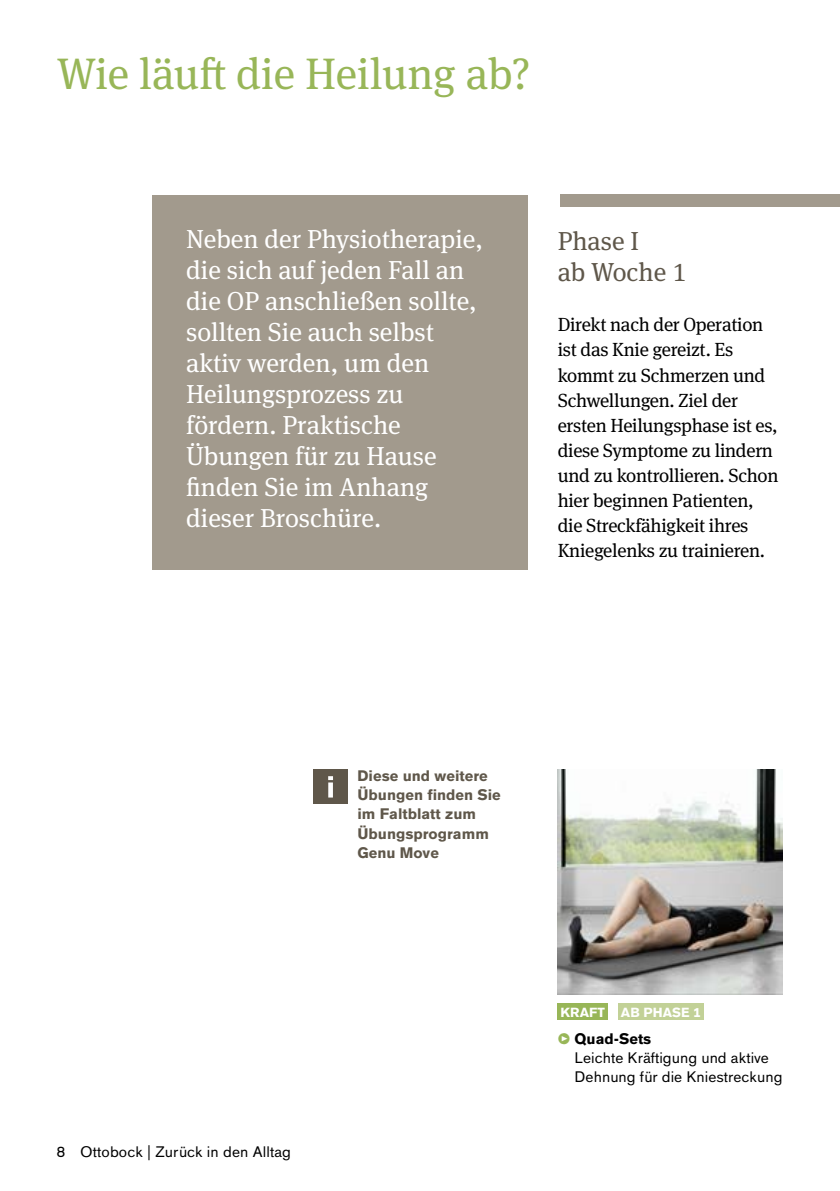
<style>
.page{position:relative;width:840px;height:1191px;background:#fff}
.page>*{position:absolute;margin:0;border:0;box-sizing:border-box;transform-origin:0 0}
.t1{font:44px "OBO Serif";color:#98b658}
.t2{font:26px/31px "OBO Serif";color:#fff}
.t3{font:26px/31px "OBO Serif";color:#5f574a}
.t4{font:19px/25px "OBO Serif";letter-spacing:-.015em;color:#000}
.t5{font:15px/19px "OBO Sans";color:#000}
.t6{font:700 15px/19px "OBO Sans";color:#5f574a}
.t7{font:700 13px "OBO Sans";letter-spacing:.005em;color:#fff}
.s1{font-family:"OBO Serif";color:#98b658}
.s2{font-weight:700}
</style>
<div class="page">
<div style="left:560px;top:194px;width:279px;height:13px;background:#a29a8d"></div>
<img style="left:557px;top:769px;width:225px;height:225px">
<div style="left:152px;top:195px;width:375px;height:374px;background:#a29a8d"></div>
<div style="left:557px;top:1003px;width:50px;height:16px;background:#98b658"></div>
<div style="left:313px;top:769px;width:34px;height:34px;background:#5f574a"></div>
<svg style="left:328px;top:776px;width:5px;height:4px"></svg>
<div style="left:328px;top:782px;width:5px;height:15px;background:#fff"></div>
<div style="left:617px;top:1003px;width:86px;height:16px;background:#c2d197"></div>
<h1 class="t1" style="left:57px;top:48px;width:475px">Wie läuft die Heilung ab?</h1>
<h2 class="t2" style="left:186px;top:223px;width:298px">Neben der Physiotherapie, die sich auf jeden Fall an die OP anschließen sollte, sollten Sie auch selbst aktiv werden, um den<br>Heilungsprozess zu fördern. Praktische<br>Übungen für zu Hause finden Sie im Anhang dieser Broschüre.</h2>
<h2 class="t3" style="left:557px;top:226px;width:131px">Phase I<br>ab Woche 1</h2>
<p class="t4" style="left:557px;top:312px;width:222px">Direkt nach der Operation ist das Knie gereizt. Es kommt zu Schmerzen und<br>Schwellungen. Ziel der ersten Heilungsphase ist es, diese Symptome zu lindern und zu kontrollieren. Schon hier beginnen Patienten, die Streckfähigkeit ihres<br>Kniegelenks zu trainieren.</p>
<p class="t5" style="left:57px;top:1142px;width:236px">8 Ottobock | Zurück in den Alltag</p>
<p class="t6" style="left:357px;top:767px;width:145px">Diese und weitere<br>Übungen finden Sie im Faltblatt zum<br>Übungsprogramm<br>Genu Move</p>
<p class="t7" style="left:560px;top:1004px;width:46px">KRAFT</p>
<p class="t7" style="left:620px;top:1004px;width:81px">AB PHASE 1</p>
<p class="t5" style="left:574px;top:1029px;width:209px;text-indent:-17px"><span class="s1">•</span> <span class="s2">Quad-Sets<br></span>Leichte Kräftigung und aktive<br>Dehnung für die Kniestreckung</p>
</div>
